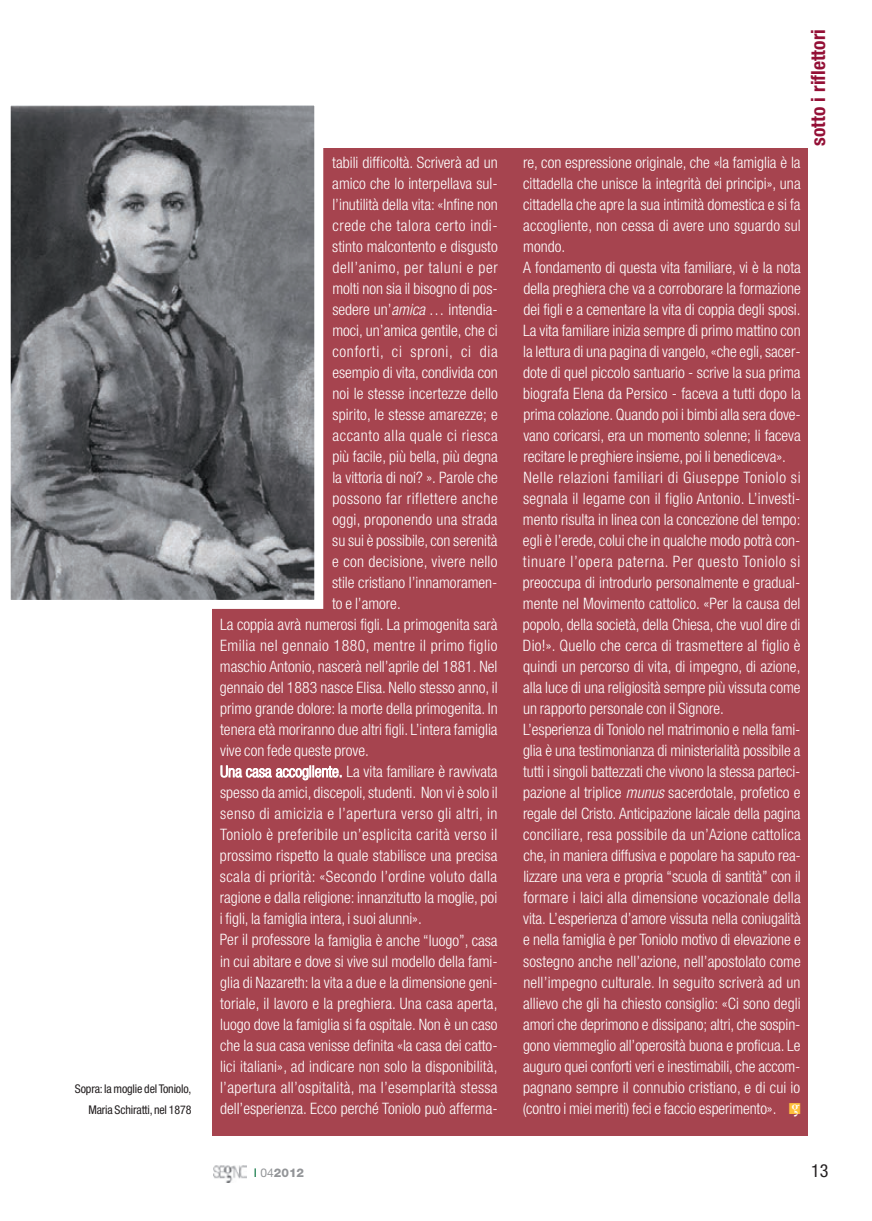
<style>
.page{position:relative;width:872px;height:1221px;background:#fff}
.page>*{position:absolute;margin:0;border:0;box-sizing:border-box;transform-origin:0 0}
.t1{font:700 condensed 19.5px "Helvetica Neue LT Std";color:#941036}
.t2{font:condensed 18px "Helvetica Neue LT Std";color:#231f20}
.t3{font:300 condensed 15.75px/21px "Helvetica Neue LT Std";color:#fff}
.t4{font:300 condensed 15.75px "Helvetica Neue LT Std";letter-spacing:.03em;color:#fff}
.t5{font:300 condensed 15.75px "Helvetica Neue LT Std";letter-spacing:.02em;color:#fff}
.t6{font:300 condensed 15.75px "Helvetica Neue LT Std";letter-spacing:.035em;color:#fff}
.t7{font:300 condensed 15.75px "Helvetica Neue LT Std";letter-spacing:.025em;color:#fff}
.t8{font:300 condensed 15.75px "Helvetica Neue LT Std";letter-spacing:.04em;color:#fff}
.t9{font:300 condensed 15.75px "Helvetica Neue LT Std";letter-spacing:.05em;color:#fff}
.t10{font:condensed 12px/21px "Helvetica Neue LT Std";letter-spacing:-.015em;color:#231f20;text-align:right}
.t11{font:800 12px "Helvetica Neue LT Std";color:#939598}
.s1{font-style:italic}
.s2{color:#febf3b}
.s3{font-weight:400;color:#006f3a}
.s4{font-weight:400}
</style>
<div class="page">
<img style="left:213px;top:1165px;width:34px;height:17px">
<div style="left:213px;top:149px;width:595px;height:986px;background:#a6444f"></div>
<svg style="left:220px;top:765px;width:121px;height:15px"></svg>
<img style="left:12px;top:106px;width:301px;height:493px">
<div style="left:2px;top:96px;width:321px;height:513px;border:9px solid #fff"></div>
<p class="t10" style="left:75px;top:1078px;width:118px">Sopra: la moglie del Toniolo,<br>Maria Schiratti, nel 1878</p>
<p class="t3" style="left:332px;top:153px;width:167px">tabili difficoltà. Scriverà ad un</p>
<p class="t3" style="left:332px;top:174px;width:167px">amico che lo interpellava sul-</p>
<p class="t3" style="left:332px;top:195px;width:167px">l’inutilità della vita: «Infine non</p>
<p class="t6" style="left:332px;top:220px;width:167px">crede che talora certo indi-</p>
<p class="t3" style="left:332px;top:237px;width:167px">stinto malcontento e disgusto</p>
<p class="t8" style="left:332px;top:262px;width:167px">dell’animo, per taluni e per</p>
<p class="t3" style="left:332px;top:279px;width:167px">molti non sia il bisogno di pos-</p>
<p class="t3" style="left:332px;top:300px;width:167px">sedere un’<span class="s1">amica</span> … intendia-</p>
<p class="t3" style="left:332px;top:321px;width:167px">moci, un’amica gentile, che ci</p>
<p class="t9" style="left:332px;top:346px;width:167px">conforti, ci sproni, ci dia</p>
<p class="t3" style="left:332px;top:363px;width:167px">esempio di vita, condivida con</p>
<p class="t3" style="left:332px;top:384px;width:167px">noi le stesse incertezze dello</p>
<p class="t3" style="left:332px;top:405px;width:167px">spirito, le stesse amarezze; e</p>
<p class="t6" style="left:332px;top:430px;width:167px">accanto alla quale ci riesca</p>
<p class="t3" style="left:332px;top:447px;width:167px">più facile, più bella, più degna</p>
<p class="t3" style="left:332px;top:468px;width:167px">la vittoria di noi? ». Parole che</p>
<p class="t4" style="left:332px;top:493px;width:167px">possono far riflettere anche</p>
<p class="t3" style="left:332px;top:510px;width:167px">oggi, proponendo una strada</p>
<p class="t3" style="left:332px;top:531px;width:167px">su sui è possibile, con serenità</p>
<p class="t5" style="left:332px;top:556px;width:167px">e con decisione, vivere nello</p>
<p class="t3" style="left:332px;top:573px;width:167px">stile cristiano l’innamoramen-</p>
<p class="t3" style="left:332px;top:594px;width:70px">to e l’amore.</p>
<p class="t3" style="left:220px;top:615px;width:279px">La coppia avrà numerosi figli. La primogenita sarà</p>
<p class="t4" style="left:220px;top:640px;width:279px">Emilia nel gennaio 1880, mentre il primo figlio</p>
<p class="t3" style="left:220px;top:657px;width:279px">maschio Antonio, nascerà nell’aprile del 1881. Nel</p>
<p class="t3" style="left:220px;top:678px;width:279px">gennaio del 1883 nasce Elisa. Nello stesso anno, il</p>
<p class="t3" style="left:220px;top:699px;width:279px">primo grande dolore: la morte della primogenita. In</p>
<p class="t3" style="left:220px;top:720px;width:279px">tenera età moriranno due altri figli. L’intera famiglia</p>
<p class="t3" style="left:220px;top:741px;width:150px">vive con fede queste prove.</p>
<p class="t3" style="left:220px;top:762px;width:279px">Una casa accogliente. La vita familiare è ravvivata</p>
<p class="t3" style="left:220px;top:783px;width:279px">spesso da amici, discepoli, studenti. Non vi è solo il</p>
<p class="t4" style="left:220px;top:808px;width:279px">senso di amicizia e l’apertura verso gli altri, in</p>
<p class="t4" style="left:220px;top:829px;width:279px">Toniolo è preferibile un’esplicita carità verso il</p>
<p class="t3" style="left:220px;top:846px;width:279px">prossimo rispetto la quale stabilisce una precisa</p>
<p class="t7" style="left:220px;top:871px;width:279px">scala di priorità: «Secondo l’ordine voluto dalla</p>
<p class="t3" style="left:220px;top:888px;width:279px">ragione e dalla religione: innanzitutto la moglie, poi</p>
<p class="t3" style="left:220px;top:909px;width:204px">i figli, la famiglia intera, i suoi alunni».</p>
<p class="t3" style="left:220px;top:930px;width:279px">Per il professore la famiglia è anche “luogo”, casa</p>
<p class="t3" style="left:220px;top:951px;width:279px">in cui abitare e dove si vive sul modello della fami-</p>
<p class="t3" style="left:220px;top:972px;width:279px">glia di Nazareth: la vita a due e la dimensione geni-</p>
<p class="t3" style="left:220px;top:993px;width:279px">toriale, il lavoro e la preghiera. Una casa aperta,</p>
<p class="t3" style="left:220px;top:1014px;width:279px">luogo dove la famiglia si fa ospitale. Non è un caso</p>
<p class="t3" style="left:220px;top:1035px;width:279px">che la sua casa venisse definita «la casa dei catto-</p>
<p class="t3" style="left:220px;top:1056px;width:279px">lici italiani», ad indicare non solo la disponibilità,</p>
<p class="t5" style="left:220px;top:1081px;width:279px">l’apertura all’ospitalità, ma l’esemplarità stessa</p>
<p class="t3" style="left:220px;top:1098px;width:279px">dell’esperienza. Ecco perché Toniolo può afferma-</p>
<p class="t3" style="left:523px;top:153px;width:279px">re, con espressione originale, che «la famiglia è la cittadella che unisce la integrità dei principi», una cittadella che apre la sua intimità domestica e si fa accogliente, non cessa di avere uno sguardo sul mondo.<br>A fondamento di questa vita familiare, vi è la nota della preghiera che va a corroborare la formazione dei figli e a cementare la vita di coppia degli sposi.<br>La vita familiare inizia sempre di primo mattino con la lettura di una pagina di vangelo, «che egli, sacer&shy;dote di quel piccolo santuario - scrive la sua prima biografa Elena da Persico - faceva a tutti dopo la prima colazione. Quando poi i bimbi alla sera dove&shy;vano coricarsi, era un momento solenne; li faceva recitare le preghiere insieme, poi li benediceva».<br>Nelle relazioni familiari di Giuseppe Toniolo si segnala il legame con il figlio Antonio. L’investi&shy;mento risulta in linea con la concezione del tempo: egli è l’erede, colui che in qualche modo potrà con&shy;tinuare l’opera paterna. Per questo Toniolo si preoccupa di introdurlo personalmente e gradual&shy;mente nel Movimento cattolico. «Per la causa del popolo, della società, della Chiesa, che vuol dire di Dio!». Quello che cerca di trasmettere al figlio è quindi un percorso di vita, di impegno, di azione, alla luce di una religiosità sempre più vissuta come un rapporto personale con il Signore.<br>L’esperienza di Toniolo nel matrimonio e nella fami&shy;glia è una testimonianza di ministerialità possibile a tutti i singoli battezzati che vivono la stessa parteci&shy;pazione al triplice <span class="s1">munus</span> sacerdotale, profetico e regale del Cristo. Anticipazione laicale della pagina conciliare, resa possibile da un’Azione cattolica che, in maniera diffusiva e popolare ha saputo rea&shy;lizzare una vera e propria “scuola di santità” con il formare i laici alla dimensione vocazionale della vita. L’esperienza d’amore vissuta nella coniugalità e nella famiglia è per Toniolo motivo di elevazione e sostegno anche nell’azione, nell’apostolato come nell’impegno culturale. In seguito scriverà ad un allievo che gli ha chiesto consiglio: «Ci sono degli amori che deprimono e dissipano; altri, che sospin&shy;gono viemmeglio all’operosità buona e proficua. Le auguro quei conforti veri e inestimabili, che accom&shy;pagnano sempre il connubio cristiano, e di cui io (contro i miei meriti) feci e faccio esperimento». <span class="s2">■</span><sup>g</sup></p>
<p class="t1" style="left:811px;top:146px;width:118px;rotate:-90deg">sotto i riflettori</p>
<p class="t11" style="left:254px;top:1167px;width:52px"><span class="s3">I</span> <span class="s4">04</span>2012</p>
<p class="t2" style="left:811px;top:1163px;width:19px">13</p>
</div>
